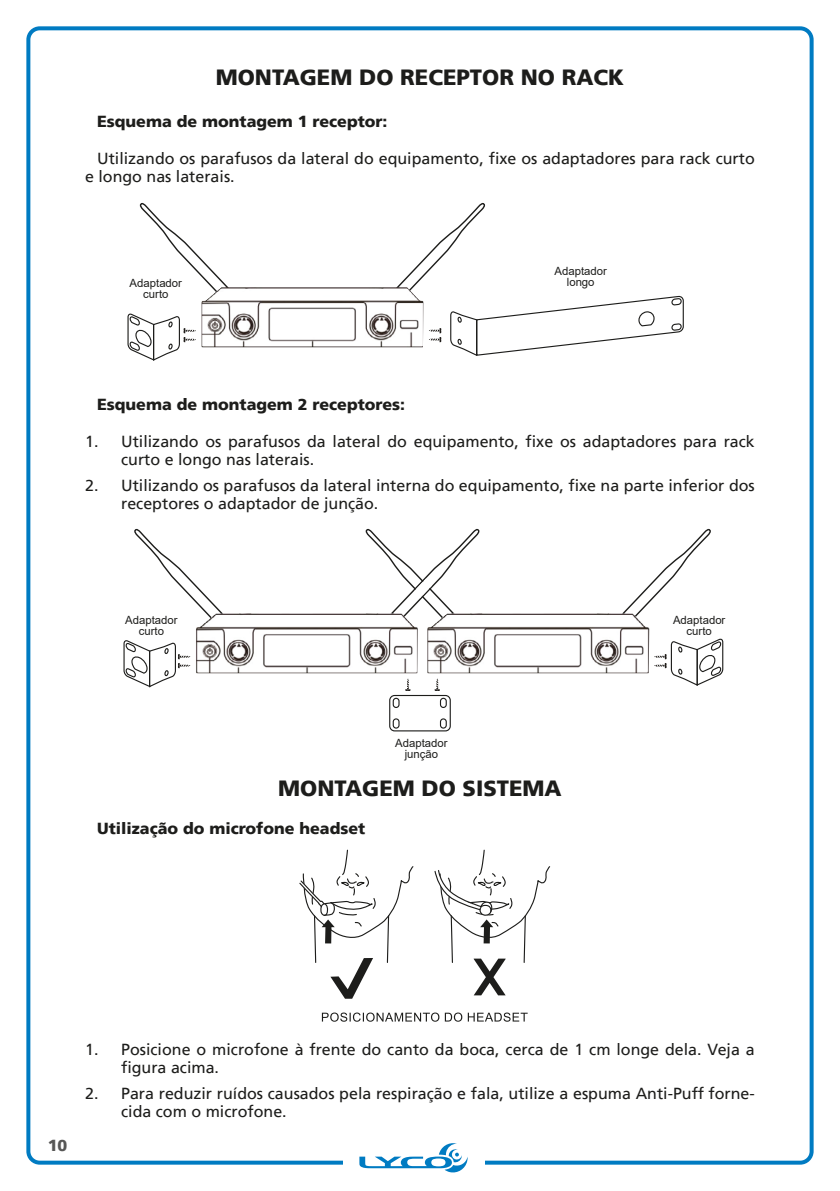
<style>
.page{position:relative;width:840px;height:1191px;background:#fff}
.page>*{position:absolute;margin:0;border:0;box-sizing:border-box;transform-origin:0 0}
.t1{font:900 22px "Frutiger LT";color:#1d1d1b}
.t2{font:16px/18px "Frutiger LT";color:#1d1d1b}
.t3{font:900 16px "Frutiger LT";color:#1d1d1b}
.t4{font:900 16px "Frutiger LT";color:#575756}
.t5{font:11.4px/11.4px "Arial";color:#1d1d1b;text-align:center}
</style>
<div class="page">
<div style="left:26px;top:26px;width:787px;height:1138px;border:4px solid #007bc2;border-radius:11px"></div>
<div style="left:343px;top:1140px;width:141px;height:34px;background:#fff"></div>
<svg style="left:359px;top:1143px;width:108px;height:30px"></svg>
<svg style="left:322px;top:1012px;width:205px;height:9px"></svg>
<svg style="left:434px;top:849px;width:116px;height:146px"></svg>
<svg style="left:299px;top:849px;width:115px;height:149px"></svg>
<img style="left:250px;top:287px;width:124px;height:60px">
<svg style="left:127px;top:203px;width:123px;height:158px"></svg>
<svg style="left:374px;top:202px;width:310px;height:154px"></svg>
<div style="left:389px;top:695px;width:61px;height:36px;border:1px solid #1d1d1b;border-radius:5px"></div>
<div style="left:439px;top:698px;width:7px;height:10px;border:1px solid #1d1d1b;border-radius:3px"></div>
<div style="left:439px;top:718px;width:7px;height:10px;border:1px solid #1d1d1b;border-radius:3px"></div>
<div style="left:392px;top:698px;width:7px;height:10px;border:1px solid #1d1d1b;border-radius:3px"></div>
<div style="left:392px;top:718px;width:7px;height:10px;border:1px solid #1d1d1b;border-radius:3px"></div>
<img style="left:244px;top:613px;width:173px;height:60px">
<img style="left:427px;top:613px;width:173px;height:60px">
<svg style="left:405px;top:678px;width:5px;height:13px"></svg>
<svg style="left:434px;top:678px;width:5px;height:13px"></svg>
<svg style="left:123px;top:528px;width:121px;height:160px"></svg>
<svg style="left:600px;top:528px;width:123px;height:158px"></svg>
<svg style="left:364px;top:528px;width:116px;height:117px"></svg>
<h1 class="t1" style="left:216px;top:64px;width:409px">MONTAGEM DO RECEPTOR NO RACK</h1>
<p class="t3" style="left:97px;top:112px;width:292px">Esquema de montagem 1 receptor:</p>
<p class="t2" style="left:85px;top:150px;width:670px;text-indent:12px">Utilizando os parafusos da lateral do equipamento, fixe os adaptadores para rack curto e longo nas laterais.</p>
<p class="t5" style="left:554px;top:265px;width:54px">Adaptador</p>
<p class="t5" style="left:130px;top:277px;width:54px">Adaptador</p>
<p class="t5" style="left:566px;top:276px;width:29px">longo</p>
<p class="t5" style="left:143px;top:289px;width:27px">curto</p>
<p class="t3" style="left:97px;top:395px;width:309px">Esquema de montagem 2 receptores:</p>
<p class="t2" style="left:121px;top:433px;width:634px;text-indent:-36px">1. Utilizando os parafusos da lateral do equipamento, fixe os adaptadores para rack curto e longo nas laterais.</p>
<p class="t2" style="left:121px;top:477px;width:634px;text-indent:-36px">2. Utilizando os parafusos da lateral interna do equipamento, fixe na parte inferior dos receptores o adaptador de junção.</p>
<p class="t5" style="left:125px;top:614px;width:54px">Adaptador curto</p>
<p class="t5" style="left:672px;top:614px;width:54px">Adaptador curto</p>
<p class="t5" style="left:395px;top:737px;width:54px">Adaptador junção</p>
<h1 class="t1" style="left:278px;top:775px;width:285px">MONTAGEM DO SISTEMA</h1>
<p class="t3" style="left:97px;top:818px;width:269px">Utilização do microfone headset</p>
<p class="t4" style="left:48px;top:1135px;width:21px">10</p>
<p class="t2" style="left:121px;top:1040px;width:634px;text-indent:-36px">1. Posicione o microfone à frente do canto da boca, cerca de 1 cm longe dela. Veja a figura acima.</p>
<p class="t2" style="left:121px;top:1084px;width:635px;text-indent:-36px">2. Para reduzir ruídos causados pela respiração e fala, utilize a espuma Anti-Puff forne&shy;cida com o microfone.</p>
</div>
